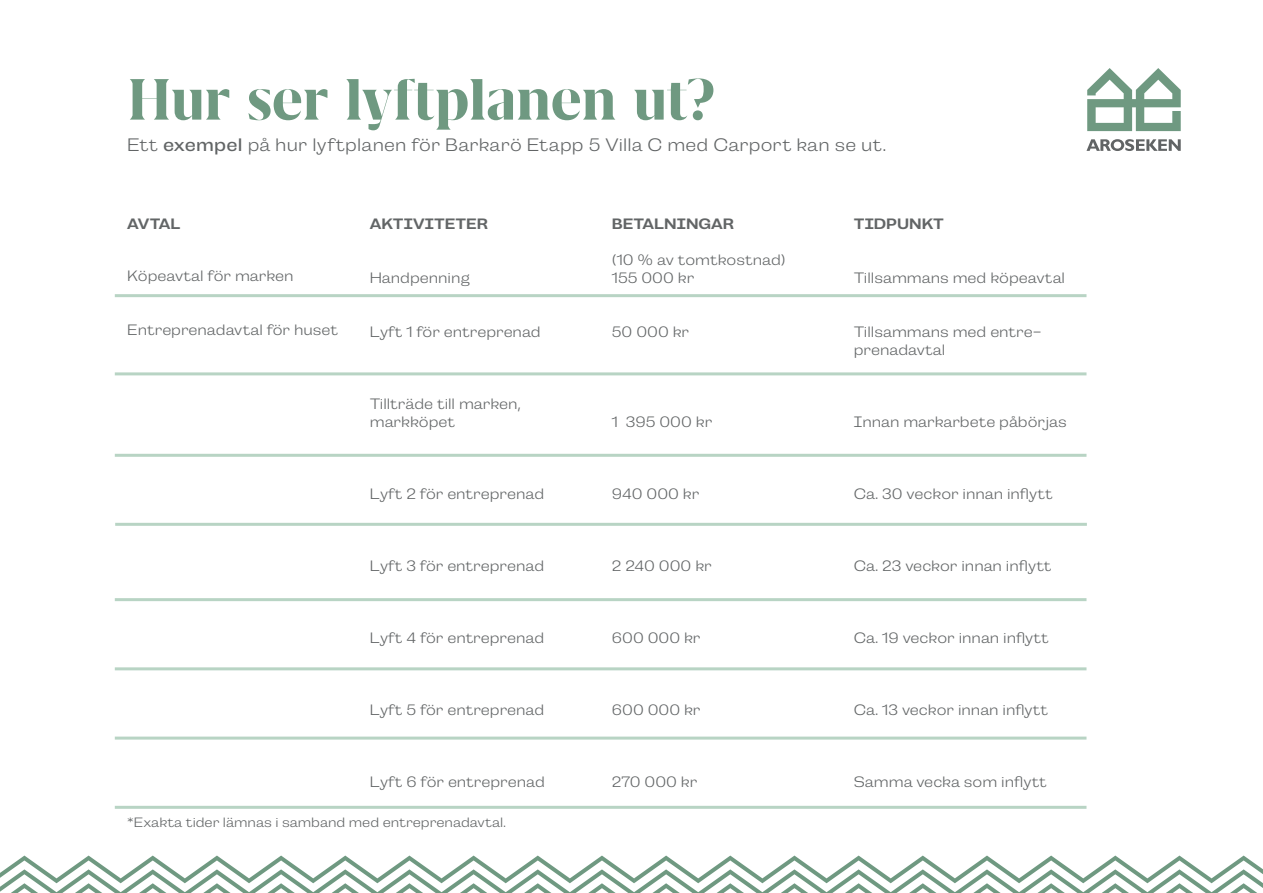
<style>
.page{position:relative;width:1263px;height:893px;background:#fff}
.page>*{position:absolute;margin:0;border:0;box-sizing:border-box;transform-origin:0 0}
.t1{font:700 67.5px "Grifo L";color:#6f9981}
.t2{font:300 18px "Campaign";letter-spacing:.01em;color:#626566}
.t3{font:300 15px/18px "Campaign";color:#626566}
.t4{font:500 15px "Campaign";color:#626566}
.t5{font:300 13.5px "Campaign";color:#626566}
.s1{font-weight:400}
</style>
<div class="page">
<svg style="left:0;top:855px;width:1263px;height:38px"></svg>
<svg style="left:1087px;top:68px;width:94px;height:63px"></svg>
<svg style="left:1086px;top:139px;width:95px;height:12px"></svg>
<div style="left:115px;top:294px;width:971px;height:3px;border:2px solid #b8d4c4"></div>
<div style="left:115px;top:372px;width:971px;height:3px;border:2px solid #b8d4c4"></div>
<div style="left:115px;top:454px;width:971px;height:3px;border:2px solid #b8d4c4"></div>
<div style="left:115px;top:523px;width:972px;height:3px;border:2px solid #b8d4c4"></div>
<div style="left:115px;top:598px;width:971px;height:3px;border:2px solid #b8d4c4"></div>
<div style="left:115px;top:667px;width:971px;height:3px;border:2px solid #b8d4c4"></div>
<div style="left:115px;top:737px;width:971px;height:3px;border:2px solid #b8d4c4"></div>
<div style="left:115px;top:806px;width:971px;height:3px;border:2px solid #b8d4c4"></div>
<p class="t1" style="left:127px;top:66px;width:589px">Hur ser lyftplanen ut?</p>
<p class="t2" style="left:127px;top:135px;width:761px">Ett <span class="s1">exempel</span> på hur lyftplanen för Barkarö Etapp 5 Villa C med Carport kan se ut.</p>
<p class="t4" style="left:127px;top:215px;width:55px">AVTAL</p>
<p class="t3" style="left:127px;top:267px;width:168px">Köpeavtal för marken</p>
<p class="t4" style="left:370px;top:215px;width:120px">AKTIVITETER</p>
<p class="t3" style="left:370px;top:269px;width:102px">Handpenning</p>
<p class="t4" style="left:612px;top:215px;width:124px">BETALNINGAR</p>
<p class="t3" style="left:612px;top:251px;width:175px">(10 % av tomtkostnad)<br>155 000 kr</p>
<p class="t4" style="left:854px;top:215px;width:92px">TIDPUNKT</p>
<p class="t3" style="left:854px;top:269px;width:213px">Tillsammans med köpeavtal</p>
<p class="t3" style="left:127px;top:321px;width:212px">Entreprenadavtal för huset</p>
<p class="t3" style="left:370px;top:323px;width:172px">Lyft 1 för entreprenad</p>
<p class="t3" style="left:612px;top:323px;width:79px">50 000 kr</p>
<p class="t3" style="left:854px;top:323px;width:189px">Tillsammans med entre&shy;prenadavtal</p>
<p class="t3" style="left:370px;top:395px;width:153px">Tillträde till marken, markköpet</p>
<p class="t3" style="left:612px;top:413px;width:102px">1 395 000 kr</p>
<p class="t3" style="left:854px;top:413px;width:214px">Innan markarbete påbörjas</p>
<p class="t3" style="left:370px;top:485px;width:176px">Lyft 2 för entreprenad</p>
<p class="t3" style="left:612px;top:485px;width:89px">940 000 kr</p>
<p class="t3" style="left:854px;top:485px;width:200px">Ca. 30 veckor innan inflytt</p>
<p class="t3" style="left:370px;top:557px;width:176px">Lyft 3 för entreprenad</p>
<p class="t3" style="left:612px;top:557px;width:101px">2 240 000 kr</p>
<p class="t3" style="left:854px;top:557px;width:199px">Ca. 23 veckor innan inflytt</p>
<p class="t3" style="left:370px;top:629px;width:176px">Lyft 4 för entreprenad</p>
<p class="t3" style="left:612px;top:629px;width:90px">600 000 kr</p>
<p class="t3" style="left:854px;top:629px;width:196px">Ca. 19 veckor innan inflytt</p>
<p class="t3" style="left:370px;top:701px;width:176px">Lyft 5 för entreprenad</p>
<p class="t3" style="left:612px;top:701px;width:90px">600 000 kr</p>
<p class="t3" style="left:854px;top:701px;width:196px">Ca. 13 veckor innan inflytt</p>
<p class="t3" style="left:370px;top:773px;width:177px">Lyft 6 för entreprenad</p>
<p class="t3" style="left:612px;top:773px;width:87px">270 000 kr</p>
<p class="t3" style="left:854px;top:773px;width:195px">Samma vecka som inflytt</p>
<p class="t5" style="left:127px;top:815px;width:380px">*Exakta tider lämnas i samband med entreprenadavtal.</p>
</div>
